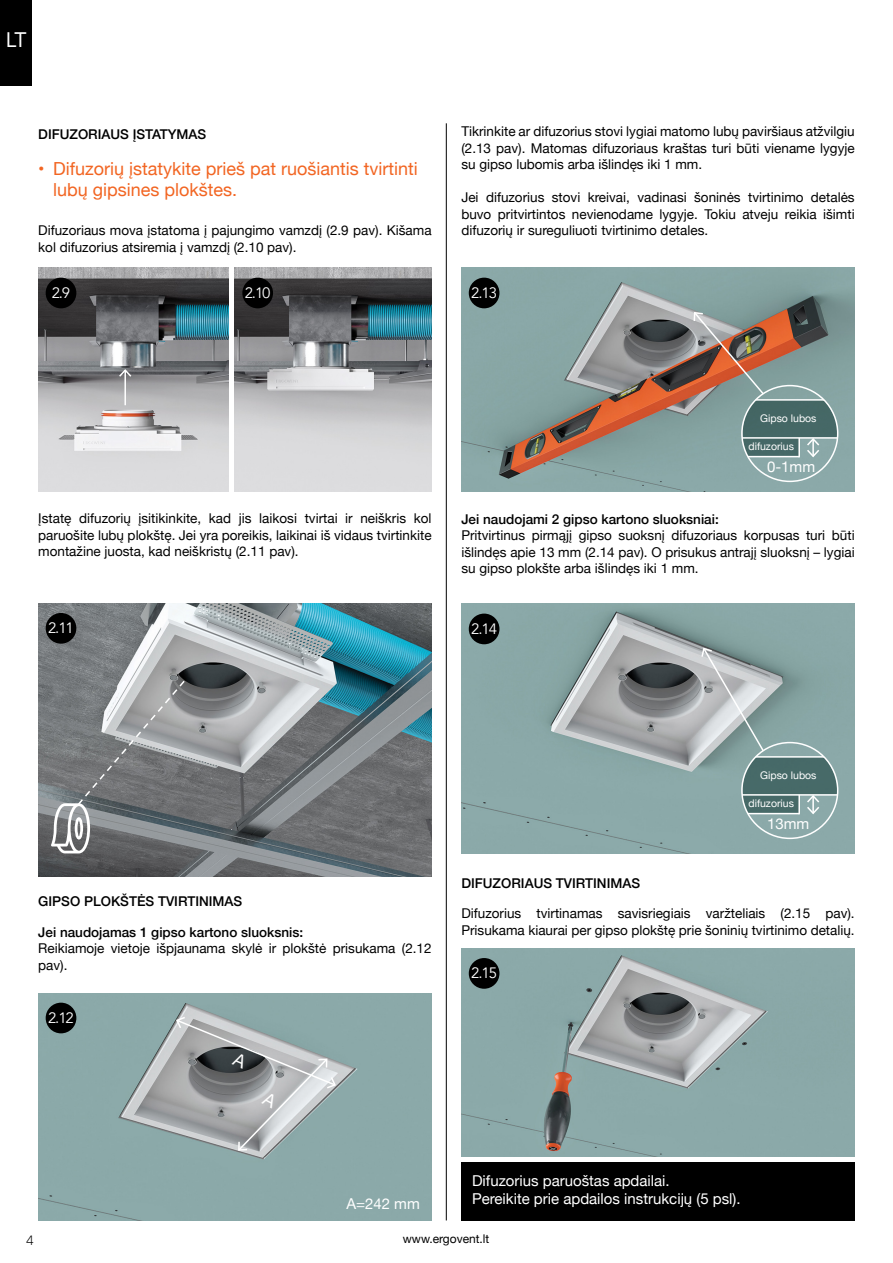
<style>
.page{position:relative;width:893px;height:1263px;background:#fff}
.page>*{position:absolute;margin:0;border:0;box-sizing:border-box;transform-origin:0 0}
.t1{font:21px "Avenir";color:#fff}
.t2{font:18px/21px "Helvetica Neue";color:#f26522}
.t3{font:15px/18px "Helvetica Neue";color:#fff}
.t4{font:15px "Avenir";letter-spacing:-.075em;color:#fff}
.t5{font:13.5px/16.5px "Helvetica Neue";color:#000;text-align:justify}
.t6{font:500 13.5px "Helvetica Neue";color:#000}
.t7{font:300 13.5px "MADETOMMY";color:#000}
.t8{font:12px "Helvetica Neue";color:#000}
.t9{font:10.5px "Helvetica Neue";color:#fff}
</style>
<div class="page">
<img style="left:461px;top:603px;width:394px;height:250px">
<img style="left:461px;top:268px;width:394px;height:223px">
<div style="left:461px;top:1161px;width:394px;height:59px;background:#000"></div>
<img style="left:38px;top:268px;width:191px;height:223px">
<img style="left:235px;top:268px;width:197px;height:223px">
<img style="left:38px;top:603px;width:394px;height:274px">
<div style="left:38px;top:993px;width:394px;height:227px;background:#8ba9a9"></div>
<img style="left:461px;top:948px;width:394px;height:208px">
<hr style="left:446px;top:123px;width:1px;height:1097px;background:#000">
<div style="left:0;top:0;width:32px;height:85px;background:#000"></div>
<hr style="left:124px;top:370px;width:2px;height:35px;background:#fff">
<svg style="left:118px;top:368px;width:15px;height:10px"></svg>
<svg style="left:693px;top:311px;width:144px;height:147px;background:#82857e"></svg>
<svg style="left:700px;top:646px;width:137px;height:169px;background:#8ca3a3"></svg>
<div style="left:46px;top:278px;width:30px;height:30px;background:#000;border-radius:50%"></div>
<div style="left:46px;top:613px;width:30px;height:31px;background:#000;border-radius:50%"></div>
<div style="left:46px;top:1003px;width:30px;height:30px;background:#000;border-radius:50%"></div>
<div style="left:242px;top:278px;width:31px;height:30px;background:#000;border-radius:50%"></div>
<div style="left:469px;top:278px;width:30px;height:30px;background:#000;border-radius:50%"></div>
<div style="left:469px;top:614px;width:30px;height:30px;background:#000;border-radius:50%"></div>
<div style="left:469px;top:958px;width:30px;height:31px;background:#000;border-radius:50%"></div>
<svg style="left:51px;top:679px;width:135px;height:174px;background:#85878a"></svg>
<svg style="left:175px;top:1015px;width:162px;height:137px;background:#9fa7a9"></svg>
<h1 class="t1" style="left:6px;top:23px;width:22px">LT</h1>
<p class="t6" style="left:38px;top:124px;width:170px">DIFUZORIAUS ĮSTATYMAS</p>
<h2 class="t2" style="left:38px;top:159px;width:8px">•</h2>
<h2 class="t2" style="left:53px;top:159px;width:366px">Difuzorių įstatykite prieš pat ruošiantis tvirtinti lubų gipsines plokštes.</h2>
<p class="t5" style="left:38px;top:223px;width:395px">Difuzoriaus mova įstatoma į pajungimo vamzdį (2.9 pav). Kišama kol difuzorius atsiremia į vamzdį (2.10 pav).</p>
<p class="t5" style="left:461px;top:124px;width:395px">Tikrinkite ar difuzorius stovi lygiai matomo lubų paviršiaus atžvilgiu (2.13 pav). Matomas difuzoriaus kraštas turi būti viename lygyje su gipso lubomis arba išlindęs iki 1 mm.</p>
<p class="t5" style="left:461px;top:190px;width:395px">Jei difuzorius stovi kreivai, vadinasi šoninės tvirtinimo detalės buvo pritvirtintos nevienodame lygyje. Tokiu atveju reikia išimti difuzorių ir sureguliuoti tvirtinimo detales.</p>
<p class="t4" style="left:52px;top:284px;width:20px">2.9</p>
<p class="t4" style="left:245px;top:284px;width:27px">2.10</p>
<p class="t4" style="left:471px;top:284px;width:27px">2.13</p>
<p class="t5" style="left:38px;top:511px;width:395px">Įstatę difuzorių įsitikinkite, kad jis laikosi tvirtai ir neiškris kol paruošite lubų plokštę. Jei yra poreikis, laikinai iš vidaus tvirtinkite montažine juosta, kad neiškristų (2.11 pav).</p>
<p class="t4" style="left:48px;top:619px;width:27px">2.11</p>
<p class="t9" style="left:760px;top:411px;width:58px">Gipso lubos</p>
<p class="t9" style="left:748px;top:439px;width:47px">difuzorius</p>
<p class="t3" style="left:767px;top:459px;width:50px">0-1mm</p>
<p class="t6" style="left:461px;top:508px;width:259px">Jei naudojami 2 gipso kartono sluoksniai:</p>
<p class="t5" style="left:461px;top:528px;width:395px">Pritvirtinus pirmąjį gipso suoksnį difuzoriaus korpusas turi būti išlindęs apie 13 mm (2.14 pav). O prisukus antrajį sluoksnį – lygiai su gipso plokšte arba išlindęs iki 1 mm.</p>
<p class="t4" style="left:471px;top:620px;width:27px">2.14</p>
<p class="t6" style="left:38px;top:891px;width:206px">GIPSO PLOKŠTĖS TVIRTINIMAS</p>
<p class="t6" style="left:38px;top:921px;width:266px">Jei naudojamas 1 gipso kartono sluoksnis:</p>
<p class="t5" style="left:38px;top:941px;width:395px">Reikiamoje vietoje išpjaunama skylė ir plokštė prisukama (2.12 pav).</p>
<p class="t4" style="left:48px;top:1009px;width:27px">2.12</p>
<p class="t9" style="left:760px;top:768px;width:58px">Gipso lubos</p>
<p class="t9" style="left:748px;top:796px;width:47px">difuzorius</p>
<p class="t6" style="left:461px;top:872px;width:180px">DIFUZORIAUS TVIRTINIMAS</p>
<p class="t3" style="left:767px;top:816px;width:44px">13mm</p>
<p class="t5" style="left:461px;top:906px;width:395px">Difuzorius tvirtinamas savisriegiais varžteliais (2.15 pav).<br>Prisukama kiaurai per gipso plokštę prie šoninių tvirtinimo detalių.</p>
<p class="t4" style="left:471px;top:964px;width:27px">2.15</p>
<p class="t3" style="left:346px;top:1196px;width:75px">A=242 mm</p>
<p class="t3" style="left:472px;top:1172px;width:270px">Difuzorius paruoštas apdailai.<br>Pereikite prie apdailos instrukcijų (5 psl).</p>
<p class="t7" style="left:26px;top:1232px;width:10px">4</p>
<p class="t8" style="left:403px;top:1230px;width:88px">www.ergovent.lt</p>
</div>
